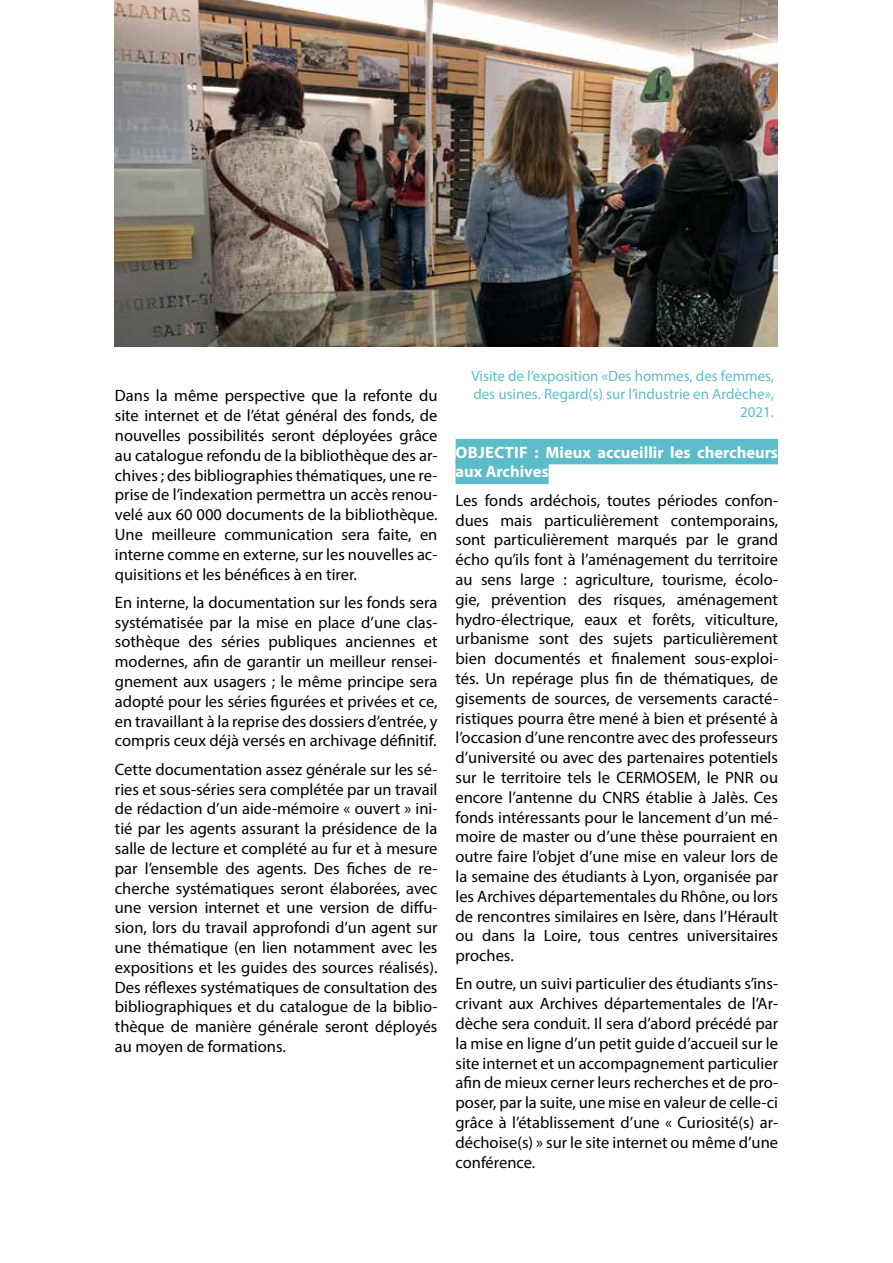
<style>
.page{position:relative;width:893px;height:1263px;background:#fff}
.page>*{position:absolute;margin:0;border:0;box-sizing:border-box;transform-origin:0 0}
.t1{font:16.5px/19.8px "Myriad Pro";color:#000;text-align:justify}
.t2{font:700 16.5px/19.8px "Myriad Pro";color:#fff}
.t3{font:15px/18px "Myriad Pro";color:#5dbcca;text-align:right}
</style>
<div class="page">
<div style="left:456px;top:439px;width:322px;height:25px;background:#5dbcca"></div>
<div style="left:455px;top:459px;width:94px;height:25px;background:#5dbcca"></div>
<img style="left:115px;top:0;width:663px;height:346px">
<p class="t1" style="left:115px;top:386px;width:324px">Dans la même perspective que la refonte du site internet et de l’état général des fonds, de nouvelles possibilités seront déployées grâce au catalogue refondu de la bibliothèque des ar&shy;chives ; des bibliographies thématiques, une re&shy;prise de l’indexation permettra un accès renou&shy;velé aux 60 000 documents de la bibliothèque.<br>Une meilleure communication sera faite, en interne comme en externe, sur les nouvelles ac&shy;quisitions et les bénéfices à en tirer.</p>
<p class="t1" style="left:115px;top:592px;width:324px">En interne, la documentation sur les fonds sera systématisée par la mise en place d’une clas&shy;sothèque des séries publiques anciennes et modernes, afin de garantir un meilleur rensei&shy;gnement aux usagers ; le même principe sera adopté pour les séries figurées et privées et ce, en travaillant à la reprise des dossiers d’entrée, y compris ceux déjà versés en archivage définitif.</p>
<p class="t1" style="left:115px;top:759px;width:324px">Cette documentation assez générale sur les sé&shy;ries et sous-séries sera complétée par un travail de rédaction d’un aide-mémoire « ouvert » ini&shy;tié par les agents assurant la présidence de la salle de lecture et complété au fur et à mesure par l’ensemble des agents. Des fiches de re&shy;cherche systématiques seront élaborées, avec une version internet et une version de diffu&shy;sion, lors du travail approfondi d’un agent sur une thématique (en lien notamment avec les expositions et les guides des sources réalisés).<br>Des réflexes systématiques de consultation des bibliographiques et du catalogue de la biblio&shy;thèque de manière générale seront déployés au moyen de formations.</p>
<p class="t3" style="left:471px;top:367px;width:304px">Visite de l’exposition «Des hommes, des femmes, des usines. Regard(s) sur l’industrie en Ardèche»,<br>2021.</p>
<p class="t2" style="left:455px;top:442px;width:324px">OBJECTIF : Mieux accueillir les chercheurs aux Archives</p>
<p class="t1" style="left:455px;top:490px;width:324px">Les fonds ardéchois, toutes périodes confon&shy;dues mais particulièrement contemporains, sont particulièrement marqués par le grand écho qu’ils font à l’aménagement du territoire au sens large : agriculture, tourisme, écolo&shy;gie, prévention des risques, aménagement hydro-électrique, eaux et forêts, viticulture, urbanisme sont des sujets particulièrement bien documentés et finalement sous-exploi&shy;tés. Un repérage plus fin de thématiques, de gisements de sources, de versements caracté&shy;ristiques pourra être mené à bien et présenté à l’occasion d’une rencontre avec des professeurs d’université ou avec des partenaires potentiels sur le territoire tels le CERMOSEM, le PNR ou encore l’antenne du CNRS établie à Jalès. Ces fonds intéressants pour le lancement d’un mé&shy;moire de master ou d’une thèse pourraient en outre faire l’objet d’une mise en valeur lors de la semaine des étudiants à Lyon, organisée par les Archives départementales du Rhône, ou lors de rencontres similaires en Isère, dans l’Hérault ou dans la Loire, tous centres universitaires proches.</p>
<p class="t1" style="left:455px;top:974px;width:324px">En outre, un suivi particulier des étudiants s’ins&shy;crivant aux Archives départementales de l’Ar&shy;dèche sera conduit. Il sera d’abord précédé par la mise en ligne d’un petit guide d’accueil sur le site internet et un accompagnement particulier afin de mieux cerner leurs recherches et de pro&shy;poser, par la suite, une mise en valeur de celle-ci grâce à l’établissement d’une « Curiosité(s) ar&shy;déchoise(s) » sur le site internet ou même d’une conférence.</p>
</div>
